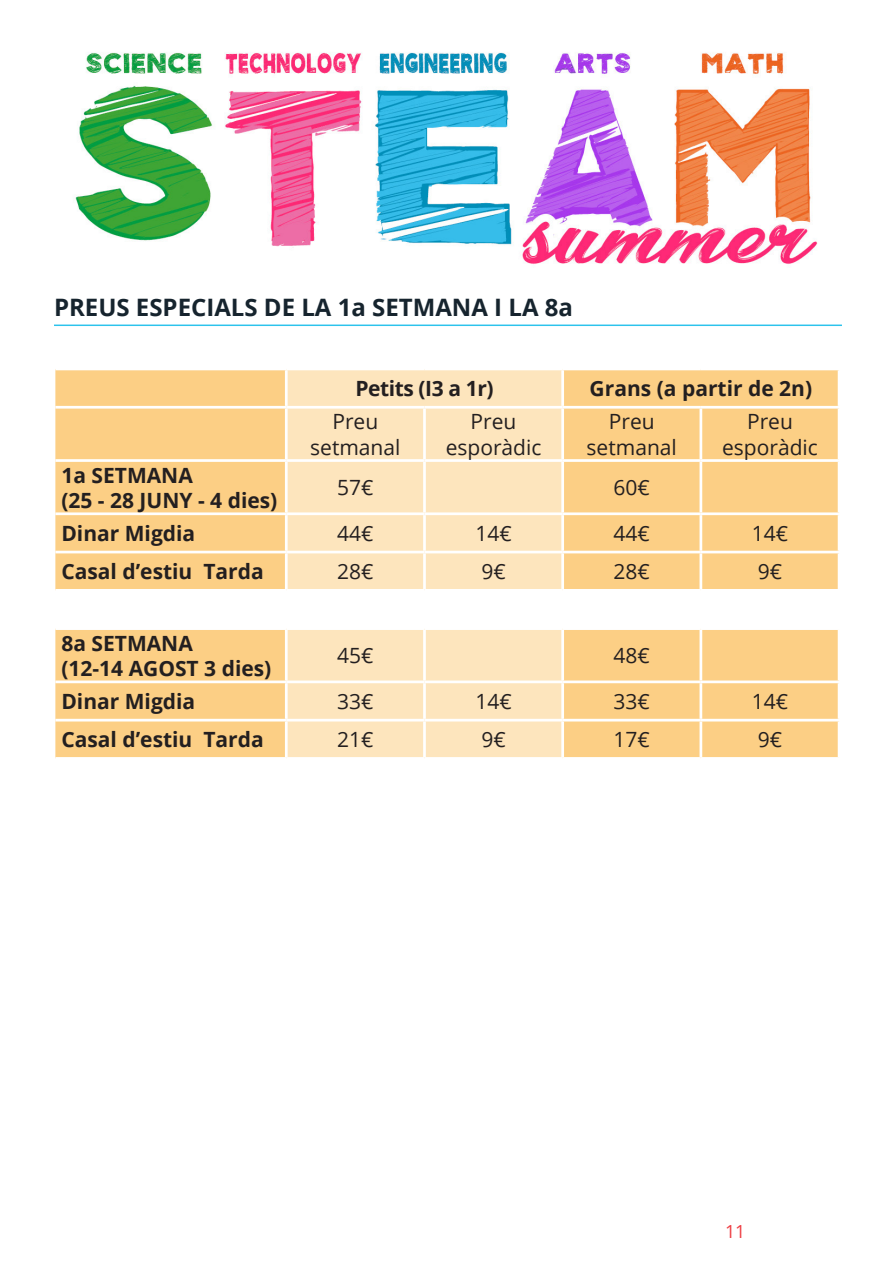
<style>
.page{position:relative;width:893px;height:1263px;background:#fff}
.page>*{position:absolute;margin:0;border:0;box-sizing:border-box;transform-origin:0 0}
.TDC_-_Título_y_número_de_página{font:700 24px "Open Sans";color:#16242e}
.t1{font:700 21px "Open Sans";color:#231f20}
.t2{font:21px/25.2px "Open Sans";color:#231f20;text-align:center}
.t3{font:700 21px "Open Sans";letter-spacing:-.02em;color:#231f20}
.t4{font:18px "Open Sans";color:#ee3d43}
</style>
<div class="page">
<img style="left:75px;top:52px;width:743px;height:213px">
<svg style="left:55px;top:370px;width:783px;height:387px;background:#fcd491"></svg>
<svg style="left:288px;top:370px;width:273px;height:387px;background:#fde7c3"></svg>
<hr style="left:285px;top:370px;width:3px;height:36px;background:#fff">
<hr style="left:561px;top:370px;width:3px;height:36px;background:#fff">
<hr style="left:55px;top:406px;width:231px;height:3px;background:#fff">
<hr style="left:286px;top:406px;width:138px;height:3px;background:#fff">
<hr style="left:285px;top:409px;width:3px;height:50px;background:#fff">
<hr style="left:424px;top:406px;width:139px;height:3px;background:#fff">
<hr style="left:423px;top:409px;width:3px;height:50px;background:#fff">
<hr style="left:563px;top:406px;width:138px;height:3px;background:#fff">
<hr style="left:561px;top:409px;width:3px;height:50px;background:#fff">
<hr style="left:701px;top:406px;width:139px;height:3px;background:#fff">
<hr style="left:699px;top:409px;width:3px;height:50px;background:#fff">
<hr style="left:55px;top:459px;width:231px;height:3px;background:#fff">
<hr style="left:286px;top:459px;width:138px;height:3px;background:#fff">
<hr style="left:285px;top:462px;width:3px;height:50px;background:#fff">
<hr style="left:424px;top:459px;width:139px;height:3px;background:#fff">
<hr style="left:423px;top:462px;width:3px;height:50px;background:#fff">
<hr style="left:563px;top:459px;width:138px;height:3px;background:#fff">
<hr style="left:561px;top:462px;width:3px;height:50px;background:#fff">
<hr style="left:701px;top:459px;width:139px;height:3px;background:#fff">
<hr style="left:699px;top:462px;width:3px;height:50px;background:#fff">
<hr style="left:55px;top:512px;width:231px;height:3px;background:#fff">
<hr style="left:286px;top:512px;width:138px;height:3px;background:#fff">
<hr style="left:285px;top:515px;width:3px;height:36px;background:#fff">
<hr style="left:424px;top:512px;width:139px;height:3px;background:#fff">
<hr style="left:423px;top:515px;width:3px;height:36px;background:#fff">
<hr style="left:563px;top:512px;width:138px;height:3px;background:#fff">
<hr style="left:561px;top:515px;width:3px;height:36px;background:#fff">
<hr style="left:701px;top:512px;width:139px;height:3px;background:#fff">
<hr style="left:699px;top:515px;width:3px;height:36px;background:#fff">
<hr style="left:55px;top:551px;width:231px;height:2px;background:#fff">
<hr style="left:286px;top:551px;width:138px;height:2px;background:#fff">
<hr style="left:285px;top:553px;width:3px;height:36px;background:#fff">
<hr style="left:424px;top:551px;width:139px;height:2px;background:#fff">
<hr style="left:423px;top:553px;width:3px;height:36px;background:#fff">
<hr style="left:563px;top:551px;width:138px;height:2px;background:#fff">
<hr style="left:561px;top:553px;width:3px;height:36px;background:#fff">
<hr style="left:701px;top:551px;width:139px;height:2px;background:#fff">
<hr style="left:699px;top:553px;width:3px;height:36px;background:#fff">
<hr style="left:55px;top:589px;width:231px;height:3px;background:#fff">
<hr style="left:286px;top:589px;width:138px;height:3px;background:#fff">
<hr style="left:285px;top:592px;width:3px;height:35px;background:#fff">
<hr style="left:424px;top:589px;width:139px;height:3px;background:#fff">
<hr style="left:423px;top:592px;width:3px;height:35px;background:#fff">
<hr style="left:563px;top:589px;width:138px;height:3px;background:#fff">
<hr style="left:561px;top:592px;width:3px;height:35px;background:#fff">
<hr style="left:701px;top:589px;width:139px;height:3px;background:#fff">
<hr style="left:699px;top:592px;width:3px;height:35px;background:#fff">
<hr style="left:55px;top:627px;width:231px;height:3px;background:#fff">
<hr style="left:286px;top:627px;width:138px;height:3px;background:#fff">
<hr style="left:285px;top:630px;width:3px;height:50px;background:#fff">
<hr style="left:424px;top:627px;width:139px;height:3px;background:#fff">
<hr style="left:423px;top:630px;width:3px;height:50px;background:#fff">
<hr style="left:563px;top:627px;width:138px;height:3px;background:#fff">
<hr style="left:561px;top:630px;width:3px;height:50px;background:#fff">
<hr style="left:701px;top:627px;width:139px;height:3px;background:#fff">
<hr style="left:699px;top:630px;width:3px;height:50px;background:#fff">
<hr style="left:55px;top:680px;width:231px;height:3px;background:#fff">
<hr style="left:286px;top:680px;width:138px;height:3px;background:#fff">
<hr style="left:285px;top:683px;width:3px;height:36px;background:#fff">
<hr style="left:424px;top:680px;width:139px;height:3px;background:#fff">
<hr style="left:423px;top:683px;width:3px;height:36px;background:#fff">
<hr style="left:563px;top:680px;width:138px;height:3px;background:#fff">
<hr style="left:561px;top:683px;width:3px;height:36px;background:#fff">
<hr style="left:701px;top:680px;width:139px;height:3px;background:#fff">
<hr style="left:699px;top:683px;width:3px;height:36px;background:#fff">
<hr style="left:55px;top:719px;width:231px;height:2px;background:#fff">
<hr style="left:286px;top:719px;width:138px;height:2px;background:#fff">
<hr style="left:285px;top:721px;width:3px;height:36px;background:#fff">
<hr style="left:424px;top:719px;width:139px;height:2px;background:#fff">
<hr style="left:423px;top:721px;width:3px;height:36px;background:#fff">
<hr style="left:563px;top:719px;width:138px;height:2px;background:#fff">
<hr style="left:561px;top:721px;width:3px;height:36px;background:#fff">
<hr style="left:701px;top:719px;width:139px;height:2px;background:#fff">
<hr style="left:699px;top:721px;width:3px;height:36px;background:#fff">
<hr style="left:54px;top:325px;width:788px;height:1px;background:#2cc3ec">
<p class="TDC_-_Título_y_número_de_página" style="left:54px;top:290px;width:520px">PREUS ESPECIALS DE LA 1a SETMANA I LA 8a</p>
<p class="t1" style="left:61px;top:460px;width:133px">1a SETMANA</p>
<p class="t1" style="left:61px;top:485px;width:218px">(25 - 28 JUNY - 4 dies)</p>
<p class="t3" style="left:355px;top:374px;width:140px">Petits (I3 a 1r)</p>
<p class="t1" style="left:590px;top:374px;width:224px">Grans (a partir de 2n)</p>
<p class="t2" style="left:310px;top:409px;width:92px">Preu setmanal</p>
<p class="t2" style="left:446px;top:409px;width:97px">Preu esporàdic</p>
<p class="t2" style="left:587px;top:409px;width:92px">Preu setmanal</p>
<p class="t2" style="left:722px;top:409px;width:97px">Preu esporàdic</p>
<p class="t2" style="left:337px;top:474px;width:38px">57€</p>
<p class="t2" style="left:614px;top:474px;width:38px">60€</p>
<p class="t1" style="left:61px;top:518px;width:135px">Dinar Migdia</p>
<p class="t2" style="left:337px;top:520px;width:38px">44€</p>
<p class="t2" style="left:475px;top:520px;width:38px">14€</p>
<p class="t2" style="left:614px;top:520px;width:38px">44€</p>
<p class="t2" style="left:752px;top:520px;width:38px">14€</p>
<p class="t1" style="left:61px;top:557px;width:204px">Casal d’estiu Tarda</p>
<p class="t2" style="left:337px;top:558px;width:38px">28€</p>
<p class="t2" style="left:481px;top:558px;width:26px">9€</p>
<p class="t2" style="left:614px;top:558px;width:38px">28€</p>
<p class="t2" style="left:758px;top:558px;width:26px">9€</p>
<p class="t1" style="left:61px;top:628px;width:133px">8a SETMANA</p>
<p class="t1" style="left:61px;top:653px;width:211px">(12-14 AGOST 3 dies)</p>
<p class="t2" style="left:337px;top:642px;width:38px">45€</p>
<p class="t2" style="left:614px;top:642px;width:38px">48€</p>
<p class="t1" style="left:61px;top:687px;width:135px">Dinar Migdia</p>
<p class="t2" style="left:337px;top:688px;width:38px">33€</p>
<p class="t2" style="left:475px;top:688px;width:38px">14€</p>
<p class="t2" style="left:614px;top:688px;width:38px">33€</p>
<p class="t2" style="left:752px;top:688px;width:38px">14€</p>
<p class="t1" style="left:61px;top:725px;width:204px">Casal d’estiu Tarda</p>
<p class="t2" style="left:337px;top:726px;width:38px">21€</p>
<p class="t2" style="left:481px;top:726px;width:26px">9€</p>
<p class="t2" style="left:614px;top:726px;width:38px">17€</p>
<p class="t2" style="left:758px;top:726px;width:26px">9€</p>
<p class="t4" style="left:725px;top:1218px;width:22px">11</p>
</div>
